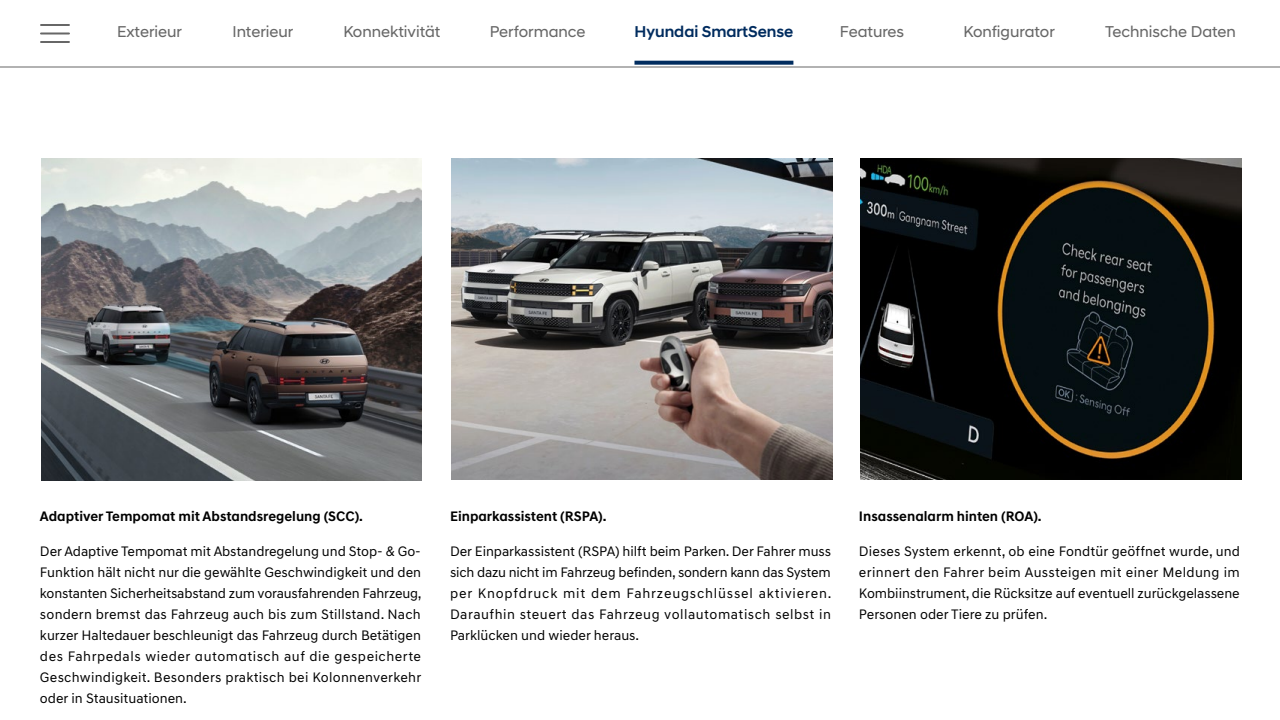
<style>
.page{position:relative;width:1280px;height:720px;background:#fff}
.page>*{position:absolute;margin:0;border:0;box-sizing:border-box;transform-origin:0 0}
.t1{font:16px "Hyundai Sans Head";color:#676767}
.t2{font:500 16px "Hyundai Sans Head";color:#002c5f}
.t3{font:14px/21px "Hyundai Sans Text";color:#000;text-align:justify}
.t4{font:700 14px "Hyundai Sans Text";color:#000}
</style>
<div class="page">
<img style="left:41px;top:158px;width:381px;height:322px">
<img style="left:451px;top:158px;width:381px;height:322px">
<img style="left:861px;top:158px;width:381px;height:322px">
<hr style="left:0;top:67px;width:1280px;height:1px;background:#676767">
<hr style="left:41px;top:24px;width:28px;height:2px;background:#676767">
<hr style="left:41px;top:41px;width:28px;height:2px;background:#676767">
<hr style="left:41px;top:32px;width:28px;height:2px;background:#676767">
<svg style="left:634px;top:61px;width:159px;height:4px"></svg>
<p class="t1" style="left:117px;top:22px;width:66px">Exterieur</p>
<p class="t1" style="left:232px;top:22px;width:62px">Interieur</p>
<p class="t1" style="left:343px;top:22px;width:99px">Konnektivität</p>
<p class="t1" style="left:490px;top:22px;width:97px">Performance</p>
<p class="t2" style="left:634px;top:22px;width:160px">Hyundai SmartSense</p>
<p class="t1" style="left:840px;top:22px;width:66px">Features</p>
<p class="t1" style="left:963px;top:22px;width:93px">Konfigurator</p>
<p class="t1" style="left:1105px;top:22px;width:132px">Technische Daten</p>
<p class="t4" style="left:40px;top:507px;width:325px">Adaptiver Tempomat mit Abstandsregelung (SCC).</p>
<p class="t3" style="left:40px;top:540px;width:383px">Der Adaptive Tempomat mit Abstandregelung und Stop- &amp; Go-Funktion hält nicht nur die gewählte Geschwindigkeit und den konstanten Sicherheitsabstand zum vorausfahrenden Fahrzeug, sondern bremst das Fahrzeug auch bis zum Stillstand. Nach kurzer Haltedauer beschleunigt das Fahrzeug durch Betätigen des Fahrpedals wieder automatisch auf die gespeicherte Geschwindigkeit. Besonders praktisch bei Kolonnenverkehr oder in Stausituationen.</p>
<p class="t4" style="left:450px;top:507px;width:158px">Einparkassistent (RSPA).</p>
<p class="t3" style="left:450px;top:540px;width:383px">Der Einparkassistent (RSPA) hilft beim Parken. Der Fahrer muss sich dazu nicht im Fahrzeug befinden, sondern kann das System per Knopfdruck mit dem Fahrzeugschlüssel aktivieren.<br>Daraufhin steuert das Fahrzeug vollautomatisch selbst in Parklücken und wieder heraus.</p>
<p class="t4" style="left:859px;top:507px;width:184px">Insassenalarm hinten (ROA).</p>
<p class="t3" style="left:859px;top:540px;width:382px">Dieses System erkennt, ob eine Fondtür geöffnet wurde, und erinnert den Fahrer beim Aussteigen mit einer Meldung im Kombiinstrument, die Rücksitze auf eventuell zurückgelassene Personen oder Tiere zu prüfen.</p>
</div>
